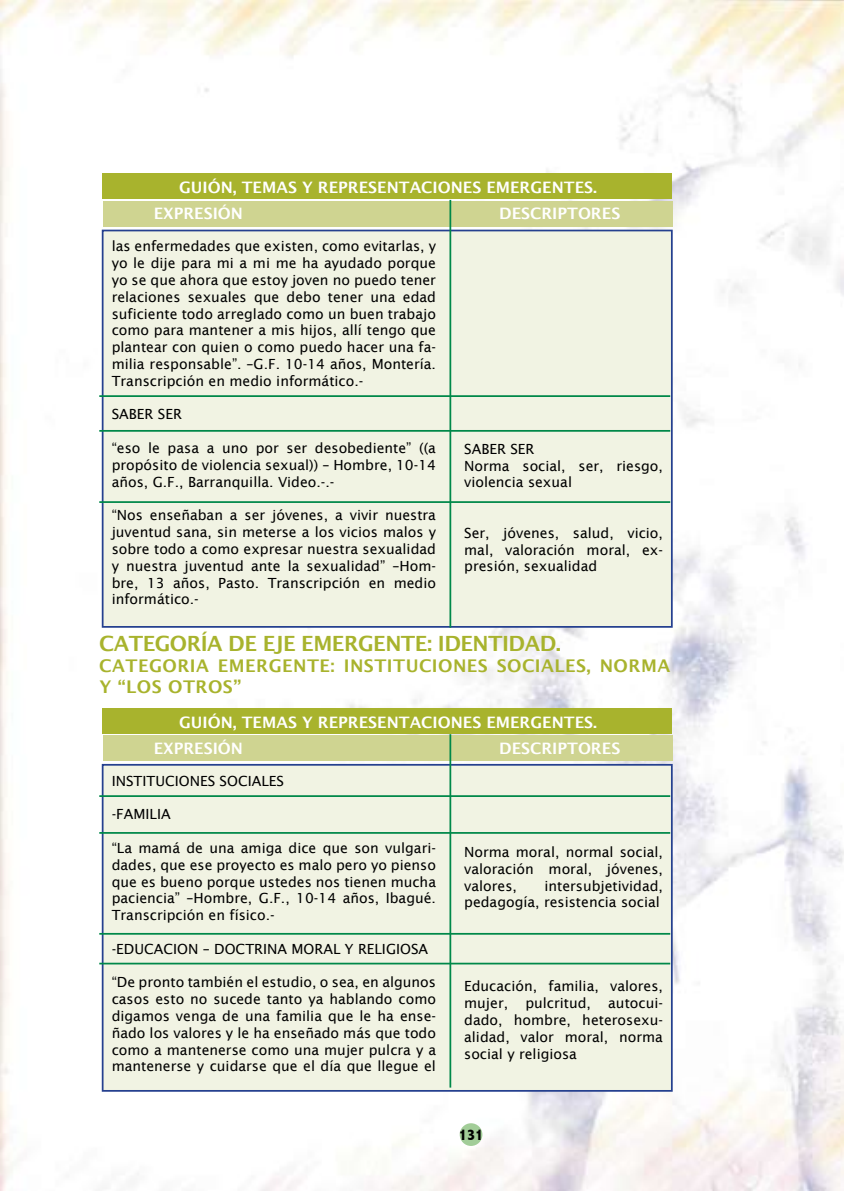
<style>
.page{position:relative;width:844px;height:1191px;background:#fff}
.page>*{position:absolute;margin:0;border:0;box-sizing:border-box;transform-origin:0 0}
.t1{font:600 21px "Lucida Sans";letter-spacing:-.025em;color:#a8b32d}
.t2{font:600 17.5px/21px "Lucida Sans";letter-spacing:.025em;color:#a8b32d}
.t3{font:600 15.75px "Lucida Sans";color:#fff}
.t4{font:800 condensed 15.75px "Abadi";color:#000}
.t5{font:14px/16.8px "Lucida Sans";color:#000;text-align:justify}
</style>
<div class="page">
<img style="left:0;top:0;width:843px;height:1191px">
<div style="left:459px;top:1123px;width:23px;height:23px;background:#a2cd98;border-radius:50%"></div>
<div style="left:103px;top:174px;width:568px;height:25px;background:#a8b32d"></div>
<div style="left:102px;top:230px;width:570px;height:398px;background:#f1f3e3;border:2px solid #25408f"></div>
<div style="left:103px;top:202px;width:569px;height:25px;background:#cfd491"></div>
<hr style="left:449px;top:200px;width:2px;height:428px;background:#008849">
<hr style="left:99px;top:501px;width:571px;height:2px;background:#008849">
<hr style="left:99px;top:395px;width:571px;height:2px;background:#008849">
<hr style="left:99px;top:430px;width:571px;height:2px;background:#008849">
<div style="left:103px;top:708px;width:568px;height:25px;background:#a8b32d"></div>
<div style="left:102px;top:764px;width:570px;height:327px;background:#f1f3e3;border:2px solid #25408f"></div>
<div style="left:103px;top:736px;width:569px;height:25px;background:#cfd491"></div>
<hr style="left:449px;top:734px;width:2px;height:353px;background:#008849">
<hr style="left:99px;top:795px;width:571px;height:2px;background:#008849">
<hr style="left:99px;top:933px;width:571px;height:1px;background:#008849">
<hr style="left:99px;top:962px;width:571px;height:2px;background:#008849">
<hr style="left:99px;top:832px;width:571px;height:1px;background:#008849">
<p class="t3" style="left:179px;top:179px;width:95px">GU IÓN, TEMAS</p>
<p class="t3" style="left:302px;top:179px;width:296px">Y REPRESENTACIONES EM ERG ENTES.</p>
<p class="t3" style="left:154px;top:205px;width:88px">EXPRESIÓN</p>
<p class="t3" style="left:499px;top:205px;width:123px">DESC RIPTORES</p>
<p class="t5" style="left:112px;top:238px;width:326px">las enfermedades que existen, como evitarlas, y yo le dije para mi a mi me ha ayudado porque yo se que ahora que estoy joven no puedo tener relaciones sexuales que debo tener una edad suficiente todo arreglado como un buen trabajo como para mantener a mis hijos, allí tengo que plantear con quien o como puedo hacer una fa&shy;milia responsable”. –G.F. 10-14 años, Montería.<br>Transcripción en medio informático.-</p>
<p class="t5" style="left:112px;top:406px;width:70px">SABER SER</p>
<p class="t5" style="left:112px;top:439px;width:326px">“eso le pasa a uno por ser desobediente” ((a propósito de violencia sexual)) – Hombre, 10-14 años, G.F., Barranquilla. Video.-.-</p>
<p class="t5" style="left:112px;top:507px;width:326px">“Nos enseñaban a ser jóvenes, a vivir nuestra juventud sana, sin meterse a los vicios malos y sobre todo a como expresar nuestra sexualidad y nuestra juventud ante la sexualidad” –Hom&shy;bre, 13 años, Pasto. Transcripción en medio informático.-</p>
<p class="t5" style="left:464px;top:440px;width:200px;text-align:left">SABER SER<br>Norma social, ser, riesgo, violencia sexual</p>
<p class="t5" style="left:464px;top:524px;width:200px">Ser, jóvenes, salud, vicio, mal, valoración moral, ex&shy;presión, sexualidad</p>
<h1 class="t1" style="left:99px;top:632px;width:175px">CATEGORÍA DE EJE</h1>
<h1 class="t1" style="left:301px;top:632px;width:158px">EMERGENTE: IDEN</h1>
<h1 class="t1" style="left:488px;top:632px;width:74px">TIDAD.</h1>
<p class="t2" style="left:99px;top:655px;width:572px">CATEGORIA EMERGENTE: IN STITUCI ONES SOCIALES, NORMA<br>Y “LOS OTROS”</p>
<p class="t3" style="left:179px;top:713px;width:95px">GU IÓN, TEMAS</p>
<p class="t3" style="left:302px;top:713px;width:296px">Y REPRESENTACIONES EM ERG ENTES.</p>
<p class="t3" style="left:154px;top:739px;width:88px">EXPRESIÓN</p>
<p class="t3" style="left:499px;top:739px;width:123px">DESC RIPTORES</p>
<p class="t5" style="left:112px;top:772px;width:174px">IN STITU CION ES SOCIALES</p>
<p class="t5" style="left:112px;top:806px;width:60px">-FAM ILIA</p>
<p class="t5" style="left:112px;top:839px;width:326px">“La mamá de una amiga dice que son vulgari&shy;dades, que ese proyecto es malo pero yo pienso que es bueno porque ustedes nos tienen mucha paciencia” –Hombre, G.F., 10-14 años, Ibagué.<br>Transcripción en físico.-</p>
<p class="t5" style="left:112px;top:940px;width:191px">-EDU CACION – DOCTRINA MOR</p>
<p class="t5" style="left:323px;top:940px;width:106px">AL Y RELIGIOSA</p>
<p class="t5" style="left:112px;top:974px;width:326px">“De pronto también el estudio, o sea, en algunos casos esto no sucede tanto ya hablando como digamos venga de una familia que le ha ense&shy;ñado los valores y le ha enseñado más que todo como a mantenerse como una mujer pulcra y a mantenerse y cuidarse que el día que llegue el</p>
<p class="t5" style="left:464px;top:843px;width:200px">Norma moral, normal social, valoración moral, jóvenes, valores,</p>
<p class="t5" style="left:464px;top:877px;width:200px;text-align:right">intersubjetividad,<br>pedagogía, resistencia social</p>
<p class="t5" style="left:464px;top:978px;width:200px">Educación, familia, valores, mujer, pulcritud, autocui&shy;dado, hombre, heterosexu&shy;alidad, valor moral, norma social y religiosa</p>
<p class="t4" style="left:459px;top:1125px;width:26px">131</p>
</div>
